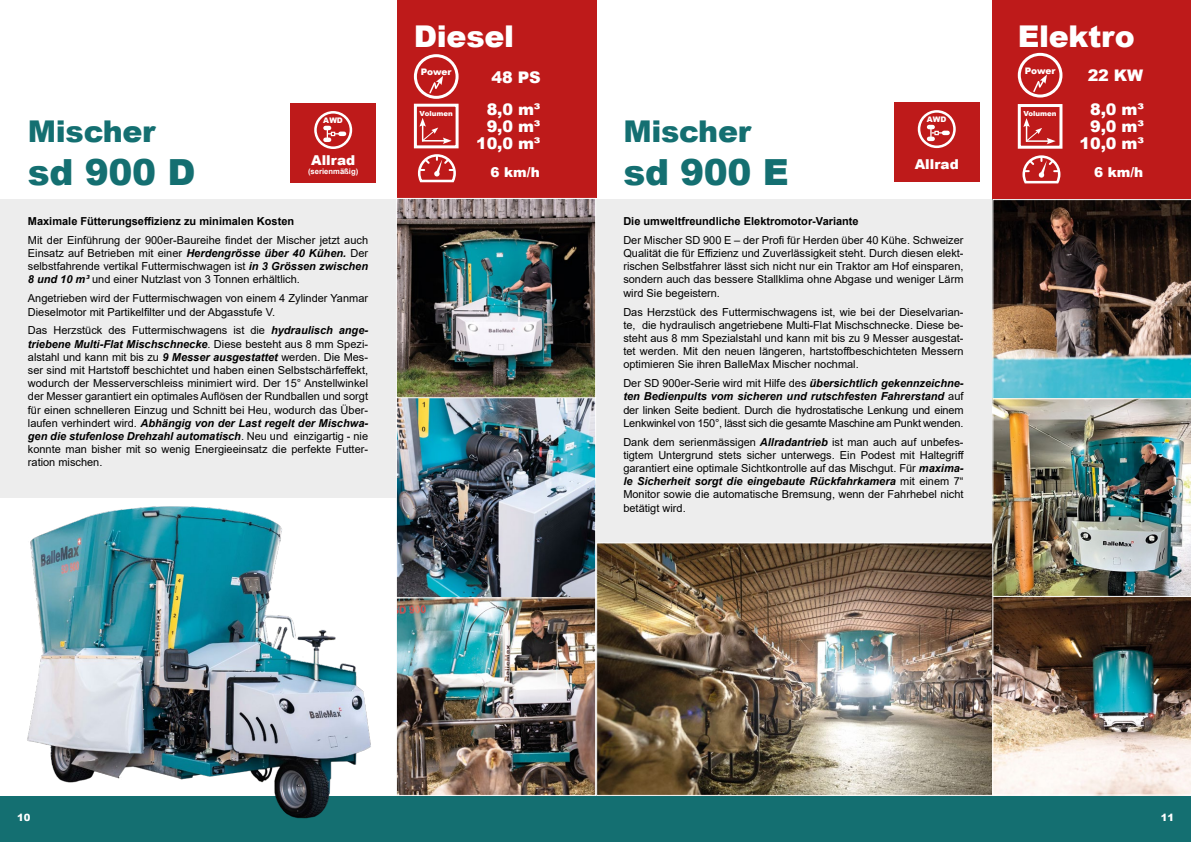
<style>
.page{position:relative;width:1191px;height:842px;background:#fff}
.page>*{position:absolute;margin:0;border:0;box-sizing:border-box;transform-origin:0 0}
.t1{font:900 36px "Arial";letter-spacing:-.01em;color:#146f71}
.t2{font:900 30px "Arial";letter-spacing:-.01em;color:#146f71}
.t3{font:900 30px "Arial";letter-spacing:-.01em;color:#fff}
.t4{font:900 16px/17px "Arial";letter-spacing:-.01em;color:#fff;text-align:right}
.t5{font:900 13.6px "Arial";color:#fff}
.t6{font:11px/13.2px "Arial";color:#000;text-align:justify}
.t7{font:700 11px "Arial";color:#000}
.t8{font:900 10px "Arial";color:#fff}
.t9{font:900 9px "Arial";letter-spacing:-.015em;color:#fff}
.t10{font:700 7.7px "Arial";color:#fff}
.t11{font:900 7.7px "Arial";letter-spacing:.005em;color:#fff}
.t12{font:900 7px "Arial";color:#fff}
.s1{font-weight:700;font-style:italic}
</style>
<div class="page">
<div style="left:397px;top:0;width:199px;height:198px;background:#be1a1a"></div>
<div style="left:992px;top:0;width:199px;height:199px;background:#be1a1a"></div>
<div style="left:0;top:794px;width:1191px;height:48px;background:#146f71"></div>
<div style="left:0;top:199px;width:398px;height:299px;background:#ededed"></div>
<img style="left:398px;top:200px;width:196px;height:594px">
<div style="left:414px;top:54px;width:44px;height:45px;border:3px solid #fff;border-radius:50%"></div>
<div style="left:414px;top:104px;width:44px;height:44px;border:3px solid #fff"></div>
<svg style="left:419px;top:118px;width:33px;height:26px"></svg>
<svg style="left:428px;top:76px;width:15px;height:19px"></svg>
<div style="left:596px;top:199px;width:396px;height:364px;background:#ededed"></div>
<img style="left:598px;top:544px;width:394px;height:250px">
<div style="left:596px;top:542px;width:398px;height:254px;border:1px solid #fff"></div>
<svg style="left:417px;top:154px;width:39px;height:29px"></svg>
<div style="left:291px;top:103px;width:85px;height:80px;background:#be1a1a"></div>
<div style="left:314px;top:111px;width:38px;height:38px;border:3px solid #fff;border-radius:50%"></div>
<svg style="left:325px;top:126px;width:19px;height:16px"></svg>
<div style="left:1017px;top:53px;width:45px;height:45px;border:3px solid #fff;border-radius:50%"></div>
<div style="left:1017px;top:104px;width:45px;height:45px;border:3px solid #fff"></div>
<svg style="left:1023px;top:118px;width:32px;height:26px"></svg>
<svg style="left:1032px;top:74px;width:15px;height:19px"></svg>
<svg style="left:1022px;top:155px;width:39px;height:29px"></svg>
<div style="left:894px;top:103px;width:85px;height:79px;background:#be1a1a"></div>
<div style="left:917px;top:110px;width:38px;height:38px;border:3px solid #fff;border-radius:50%"></div>
<svg style="left:929px;top:125px;width:18px;height:16px"></svg>
<img style="left:992px;top:199px;width:199px;height:199px">
<img style="left:992px;top:398px;width:199px;height:397px">
<div style="left:396px;top:397px;width:200px;height:201px;border:1px solid #fff"></div>
<div style="left:396px;top:198px;width:200px;height:200px;border:1px solid #fff"></div>
<img style="left:0;top:498px;width:400px;height:321px">
<h2 class="t3" style="left:414px;top:15px;width:102px">Diesel</h2>
<h2 class="t3" style="left:1017px;top:14px;width:118px">Elektro</h2>
<p class="t11" style="left:323px;top:115px;width:21px">AWD</p>
<h2 class="t2" style="left:28px;top:109px;width:129px">Mischer</h2>
<h1 class="t1" style="left:28px;top:146px;width:169px">sd 900 D</h1>
<p class="t7" style="left:28px;top:213px;width:268px">Maximale Fütterungseffizienz zu minimalen Kosten</p>
<p class="t6" style="left:28px;top:233px;width:342px">Mit der Einführung der 900er-Baureihe findet der Mischer jetzt auch Einsatz auf Betrieben mit einer <span class="s1">Herdengrösse über 40 Kühen.</span> Der selbstfahrende vertikal Futtermischwagen ist <span class="s1">in 3 Grössen zwischen 8 und 10 m³</span> und einer Nutzlast von 3 Tonnen erhältlich.</p>
<p class="t6" style="left:28px;top:292px;width:342px">Angetrieben wird der Futtermischwagen von einem 4 Zylinder Yanmar<br>Dieselmotor mit Partikelfilter und der Abgasstufe V.</p>
<p class="t6" style="left:28px;top:324px;width:342px">Das Herzstück des Futtermischwagens ist die <span class="s1">hydraulisch ange&shy;triebene Multi-Flat Mischschnecke</span>. Diese besteht aus 8 mm Spezi&shy;alstahl und kann mit bis zu <span class="s1">9 Messer ausgestattet</span> werden. Die Mes&shy;ser sind mit Hartstoff beschichtet und haben einen Selbstschärfeffekt, wodurch der Messerverschleiss minimiert wird. Der 15° Anstellwinkel der Messer garantiert ein optimales Auflösen der Rundballen und sorgt für einen schnelleren Einzug und Schnitt bei Heu, wodurch das Über&shy;laufen verhindert wird. <span class="s1">Abhängig von der Last regelt der Mischwa&shy;gen die stufenlose Drehzahl automatisch</span>. Neu und einzigartig - nie konnte man bisher mit so wenig Energieeinsatz die perfekte Futter&shy;ration mischen.</p>
<p class="t5" style="left:311px;top:150px;width:46px">Allrad</p>
<p class="t10" style="left:308px;top:166px;width:52px">(serienmäßig)</p>
<p class="t9" style="left:421px;top:65px;width:32px">Power</p>
<p class="t12" style="left:419px;top:109px;width:35px">Volumen</p>
<p class="t9" style="left:1025px;top:64px;width:32px">Power</p>
<p class="t12" style="left:1023px;top:109px;width:35px">Volumen</p>
<h3 class="t4" style="left:1087px;top:67px;width:57px">22 KW</h3>
<h3 class="t4" style="left:491px;top:68px;width:51px">48 PS</h3>
<h3 class="t4" style="left:476px;top:100px;width:66px">8,0 m³<br>9,0 m³<br>10,0 m³</h3>
<p class="t5" style="left:490px;top:162px;width:51px">6 km/h</p>
<p class="t5" style="left:1094px;top:162px;width:51px">6 km/h</p>
<h3 class="t4" style="left:1079px;top:100px;width:66px">8,0 m³<br>9,0 m³<br>10,0 m³</h3>
<p class="t11" style="left:927px;top:114px;width:21px">AWD</p>
<h2 class="t2" style="left:623px;top:109px;width:129px">Mischer</h2>
<h1 class="t1" style="left:623px;top:146px;width:167px">sd 900 E</h1>
<p class="t7" style="left:623px;top:213px;width:237px">Die umweltfreundliche Elektromotor-Variante</p>
<p class="t6" style="left:623px;top:233px;width:342px">Der Mischer SD 900 E – der Profi für Herden über 40 Kühe. -Schweizer Qualität die für Effizienz und Zuverlässigkeit steht. Durch diesen elekt&shy;rischen Selbstfahrer lässt sich nicht nur ein Traktor am Hof einsparen, sondern auch das bessere Stallklima ohne Abgase und weniger Lärm wird Sie begeistern.</p>
<p class="t6" style="left:623px;top:305px;width:342px">Das Herzstück des Futtermischwagens ist, wie bei der Dieselvarian&shy;te, die hydraulisch angetriebene Multi-Flat Mischschnecke. Diese be&shy;steht aus 8 mm Spezialstahl und kann mit bis zu 9 Messer ausgestat&shy;tet werden. Mit den neuen längeren, hartstoffbeschichteten Messern optimieren Sie ihren BalleMax Mischer nochmal.</p>
<p class="t6" style="left:623px;top:377px;width:342px">Der SD 900er-Serie wird mit Hilfe des <span class="s1">übersichtlich gekennzeichne&shy;ten Bedienpults vom sicheren und rutschfesten Fahrerstand</span> auf der linken Seite bedient. Durch die hydrostatische Lenkung und einem Lenkwinkel von 150°, lässt sich die gesamte Maschine am Punkt wenden.</p>
<p class="t6" style="left:623px;top:435px;width:342px">Dank dem serienmässigen <span class="s1">Allradantrieb</span> ist man auch auf unbefes&shy;tigtem Untergrund stets sicher unterwegs. Ein Podest mit Haltegriff garantiert eine optimale Sichtkontrolle auf das Mischgut. Für <span class="s1">maxima&shy;le Sicherheit sorgt die eingebaute Rückfahrkamera</span> mit einem 7“ Monitor sowie die automatische Bremsung, wenn der Fahrhebel nicht betätigt wird.</p>
<p class="t5" style="left:914px;top:154px;width:46px">Allrad</p>
<p class="t8" style="left:17px;top:811px;width:15px">10</p>
<p class="t8" style="left:1160px;top:811px;width:15px">11</p>
</div>
